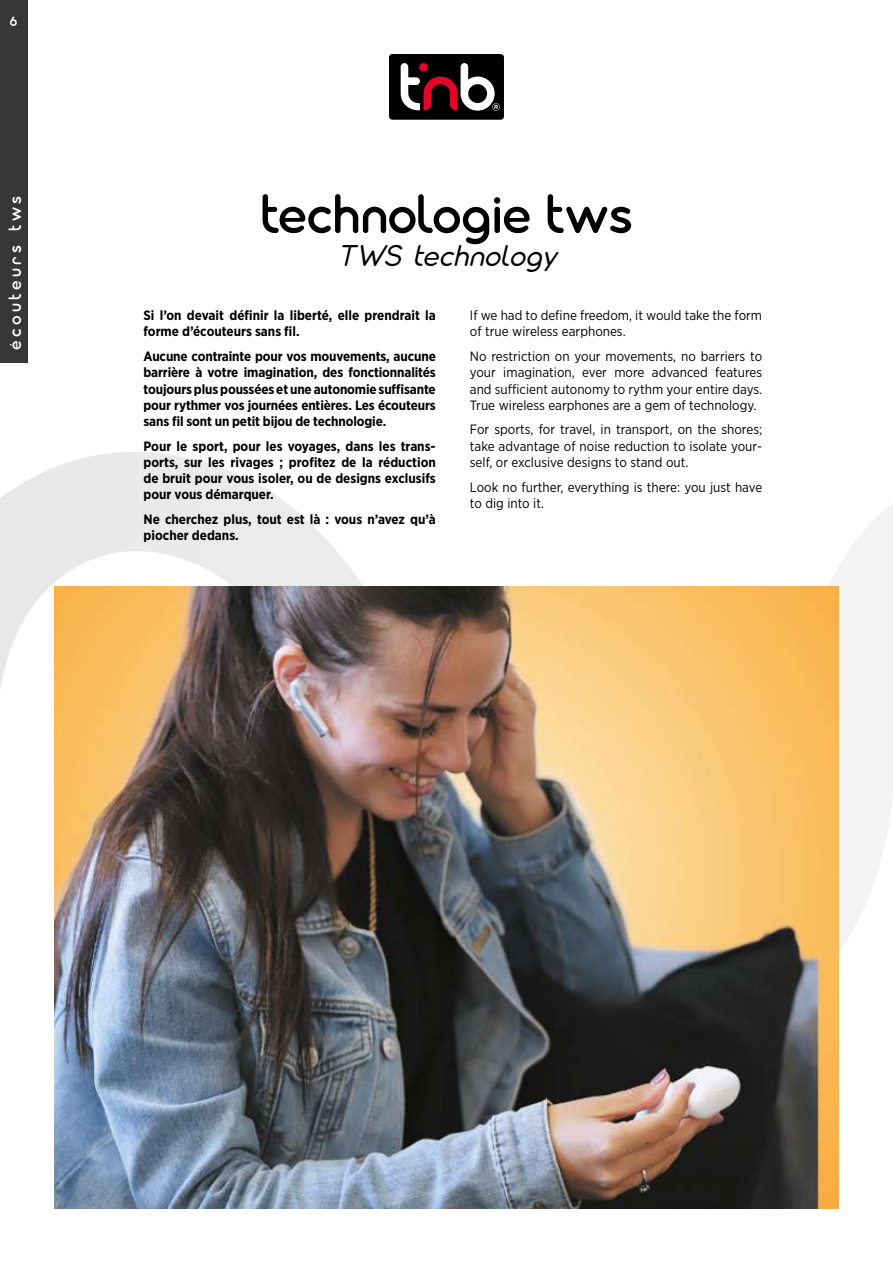
<style>
.page{position:relative;width:893px;height:1263px;background:#fff}
.page>*{position:absolute;margin:0;border:0;box-sizing:border-box;transform-origin:0 0}
.t1{font:600 55.5px "Modulus Pro";letter-spacing:-.01em;color:#000}
.t2{font:italic 500 30px "Modulus Pro";color:#000}
.t3{font:600 18px "Modulus Pro";letter-spacing:.2em;color:#fff}
.t4{font:700 13.5px/16.2px "Gotham Narrow";color:#000}
.t5{font:13.5px/16.2px "Gotham Narrow";color:#000}
.t6{font:700 13.5px "Modulus Pro";color:#fff}
</style>
<div class="page">
<svg style="left:0;top:452px;width:893px;height:499px"></svg>
<div style="left:0;top:0;width:27px;height:363px;background:#373737"></div>
<img style="left:54px;top:587px;width:785px;height:621px">
<div style="left:389px;top:54px;width:115px;height:66px;background:#000;border-radius:3px"></div>
<svg style="left:401px;top:63px;width:99px;height:48px"></svg>
<p class="t6" style="left:10px;top:13px;width:9px">6</p>
<h3 class="t3" style="left:4px;top:350px;width:156px;rotate:-90deg">écouteurs tws</h3>
<h1 class="t1" style="left:260px;top:181px;width:374px">technologie tws</h1>
<h2 class="t2" style="left:337px;top:239px;width:229px">TWS technology</h2>
<p class="t4" style="left:144px;top:307px;width:294px">Si l’on devait définir la liberté, elle prendrait la forme d’écouteurs sans fil.</p>
<p class="t4" style="left:144px;top:348px;width:294px;text-align:justify">Aucune contrainte pour vos mouvements, aucune barrière à votre imagination, des fonctionnalités toujours plus poussées et une autonomie suffisante pour rythmer vos journées entières. Les écouteurs sans fil sont un petit bijou de technologie.</p>
<p class="t4" style="left:144px;top:438px;width:294px;text-align:justify">Pour le sport, pour les voyages, dans les trans&shy;ports, sur les rivages ; profitez de la réduction de bruit pour vous isoler, ou de designs exclusifs pour vous démarquer.</p>
<p class="t4" style="left:144px;top:511px;width:294px">Ne cherchez plus, tout est là : vous n’avez qu’à piocher dedans.</p>
<p class="t5" style="left:470px;top:307px;width:294px">If we had to define freedom, it would take the form of true wireless earphones.</p>
<p class="t5" style="left:470px;top:348px;width:294px;text-align:justify">No restriction on your movements, no barriers to your imagination, ever more advanced features and sufficient autonomy to rythm your entire days.<br>True wireless earphones are a gem of technology.</p>
<p class="t5" style="left:470px;top:421px;width:294px;text-align:justify">For sports, for travel, in transport, on the shores; take advantage of noise reduction to isolate your&shy;self, or exclusive designs to stand out.</p>
<p class="t5" style="left:470px;top:478px;width:294px">Look no further, everything is there: you just have to dig into it.</p>
</div>
